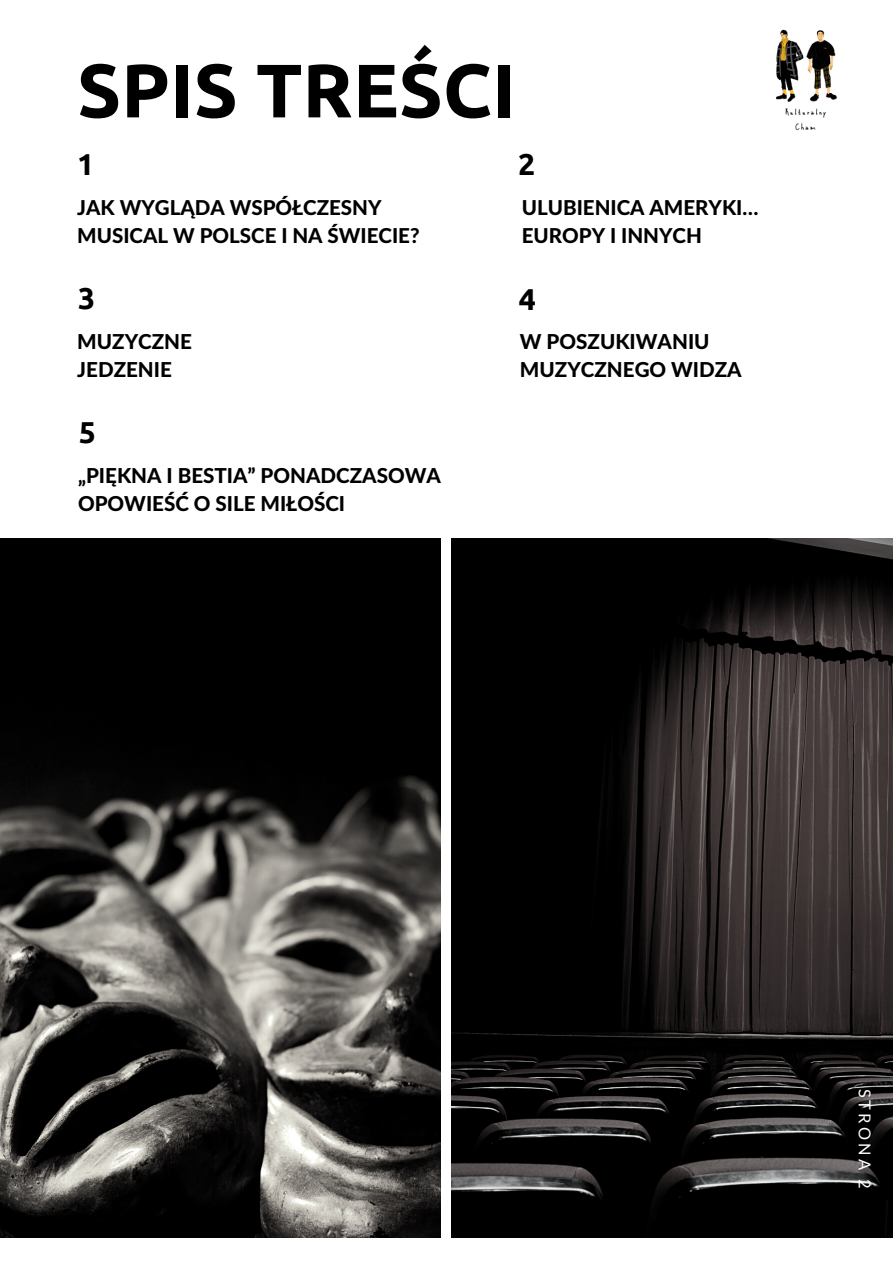
<style>
.page{position:relative;width:893px;height:1264px;background:#fff}
.page>*{position:absolute;margin:0;border:0;box-sizing:border-box;transform-origin:0 0}
.t1{font:700 75.6px "Ubuntu";color:#000}
.t2{font:700 30.3px "Ubuntu";color:#000}
.t3{font:800 20.55px/28px "Lato Latin";color:#000}
.t4{font:16.35px "Lato";letter-spacing:.19em;color:#fff}
</style>
<div class="page">
<img style="left:0;top:538px;width:440px;height:699px">
<img style="left:451px;top:538px;width:441px;height:699px">
<img style="left:776px;top:29px;width:61px;height:102px">
<h1 class="t1" style="left:77px;top:47px;width:440px">SPIS TREŚCI</h1>
<h2 class="t2" style="left:77px;top:147px;width:19px">1</h2>
<p class="t3" style="left:77px;top:195px;width:344px">JAK WYGLĄDA WSPÓŁCZESNY<br>MUSICAL W POLSCE I NA ŚWIECIE?</p>
<h2 class="t2" style="left:518px;top:147px;width:19px">2</h2>
<p class="t3" style="left:521px;top:195px;width:238px">ULUBIENICA AMERYKI…<br>EUROPY I INNYCH</p>
<h2 class="t2" style="left:78px;top:281px;width:19px">3</h2>
<p class="t3" style="left:77px;top:329px;width:116px">MUZYCZNE<br>JEDZENIE</p>
<h2 class="t2" style="left:79px;top:414px;width:19px">5</h2>
<p class="t3" style="left:78px;top:462px;width:364px">„PIĘKNA I BESTIA” PONADCZASOWA<br>OPOWIEŚĆ O SILE MIŁOŚCI</p>
<h2 class="t2" style="left:519px;top:281px;width:19px">4</h2>
<p class="t3" style="left:520px;top:329px;width:223px">W POSZUKIWANIU<br>MUZYCZNEGO WIDZA</p>
<p class="t4" style="left:874px;top:1088px;width:102px;rotate:90deg">STRONA 2</p>
</div>
